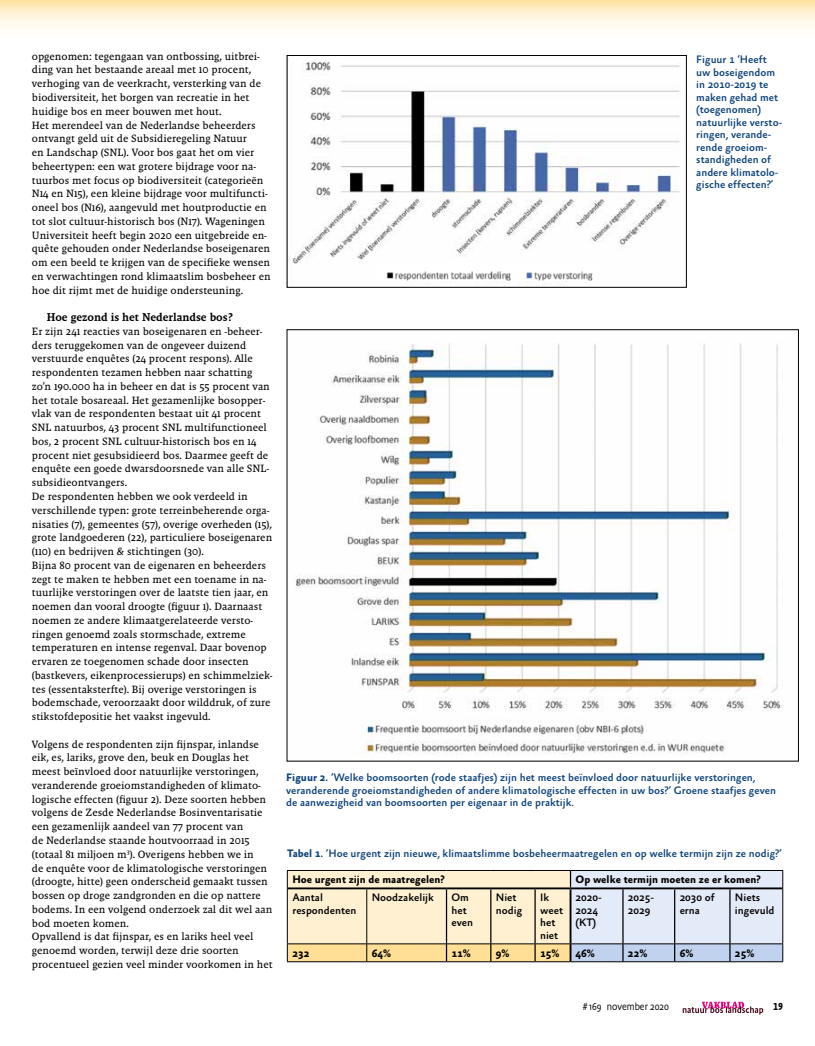
<style>
.page{position:relative;width:815px;height:1046px;background:#fff}
.page>*{position:absolute;margin:0;border:0;box-sizing:border-box;transform-origin:0 0}
.t1{font:11.5px "Malaga Med";color:#000}
.t2{font:500 11px/12.5px "Absara Sans";color:#10447b}
.t3{font:500 11px/12.5px "Absara Sans";color:#000}
.t4{font:700 11px "Absara Sans";color:#000}
.t5{font:10.75px/13.8px "Malaga Reg";color:#000}
.t6{font:300 10.38px "Absara Sans Head";color:#000}
.t7{font:500 10.38px "Absara Sans TF Head";color:#000}
.s1{font-weight:700}
</style>
<div class="page">
<svg style="left:0;top:0;width:815px;height:28px;background:#fff0d1"></svg>
<svg style="left:683px;top:1001px;width:80px;height:13px"></svg>
<hr style="left:287px;top:961px;width:80px;height:1px;background:#000">
<hr style="left:367px;top:961px;width:80px;height:1px;background:#000">
<hr style="left:447px;top:961px;width:44px;height:1px;background:#000">
<hr style="left:491px;top:961px;width:44px;height:1px;background:#000">
<hr style="left:535px;top:961px;width:36px;height:1px;background:#000">
<hr style="left:571px;top:961px;width:52px;height:1px;background:#000">
<hr style="left:623px;top:961px;width:52px;height:1px;background:#000">
<hr style="left:675px;top:961px;width:55px;height:1px;background:#000">
<hr style="left:730px;top:961px;width:53px;height:1px;background:#000">
<svg style="left:287px;top:870px;width:496px;height:91px;background:#e1dacd"></svg>
<img style="left:292px;top:62px;width:389px;height:223px">
<div style="left:287px;top:55px;width:400px;height:232px;border:1px solid #000"></div>
<img style="left:294px;top:343px;width:489px;height:416px">
<img style="left:374px;top:264px;width:225px;height:17px">
<p class="t5" style="left:32px;top:49px;width:240px">opgenomen: tegengaan van ontbossing, uitbrei&shy;ding van het bestaande areaal met 10 procent, verhoging van de veerkracht, versterking van de biodiversiteit, het borgen van recreatie in het huidige bos en meer bouwen met hout.<br>Het merendeel van de Nederlandse beheerders ontvangt geld uit de Subsidieregeling Natuur<br>en Landschap (SNL). Voor bos gaat het om vier beheertypen: een wat grotere bijdrage voor na&shy;tuurbos met focus op biodiversiteit (categorieën N14 en N15), een kleine bijdrage voor multifuncti&shy;oneel bos (N16), aangevuld met houtproductie en tot slot cultuur-historisch bos (N17). Wageningen Universiteit heeft begin 2020 een uitgebreide en&shy;quête gehouden onder Nederlandse boseigenaren om een beeld te krijgen van de specifieke wensen en verwachtingen rond klimaatslim bosbeheer en hoe dit rijmt met de huidige ondersteuning.</p>
<p class="t1" style="left:47px;top:310px;width:188px">Hoe gezond is het Nederlandse bos?</p>
<p class="t5" style="left:32px;top:324px;width:242px">Er zijn 241 reacties van boseigenaren en -beheer&shy;ders teruggekomen van de ongeveer duizend verstuurde enquêtes (24 procent respons). Alle respondenten tezamen hebben naar schatting zo’n 190.000 ha in beheer en dat is 55 procent van het totale bosareaal. Het gezamenlijke bosopper&shy;vlak van de respondenten bestaat uit 41 procent SNL natuurbos, 43 procent SNL multifunctioneel bos, 2 procent SNL cultuur-historisch bos en 14 procent niet gesubsidieerd bos. Daarmee geeft de enquête een goede dwarsdoorsnede van alle SNL&shy;subsidieontvangers.<br>De respondenten hebben we ook verdeeld in verschillende typen: grote terreinbeherende orga&shy;nisaties (7), gemeentes (57), overige overheden (15), grote landgoederen (22), particuliere boseigenaren (110) en bedrijven &amp; stichtingen (30).<br>Bijna 80 procent van de eigenaren en beheerders zegt te maken te hebben met een toename in na&shy;tuurlijke verstoringen over de laatste tien jaar, en noemen dan vooral droogte (figuur 1). Daarnaast noemen ze andere klimaatgerelateerde versto&shy;ringen genoemd zoals stormschade, extreme temperaturen en intense regenval. Daar bovenop ervaren ze toegenomen schade door insecten (bastkevers, eikenprocessierups) en schimmelziek&shy;tes (essentaksterfte). Bij overige verstoringen is bodemschade, veroorzaakt door wilddruk, of zure stikstofdepositie het vaakst ingevuld.</p>
<p class="t5" style="left:32px;top:737px;width:242px">Volgens de respondenten zijn fijnspar, inlandse eik, es, lariks, grove den, beuk en Douglas het meest beïnvloed door natuurlijke verstoringen, veranderende groeiomstandigheden of klimato&shy;logische effecten (figuur 2). Deze soorten hebben volgens de Zesde Nederlandse Bosinventarisatie een gezamenlijk aandeel van 77 procent van<br>de Nederlandse staande houtvoorraad in 2015 (totaal 81 miljoen m<sup>3</sup>). Overigens hebben we in<br>de enquête voor de klimatologische verstoringen (droogte, hitte) geen onderscheid gemaakt tussen bossen op droge zandgronden en die op nattere bodems. In een volgend onderzoek zal dit wel aan bod moeten komen.<br>Opvallend is dat fijnspar, es en lariks heel veel genoemd worden, terwijl deze drie soorten procentueel gezien veel minder voorkomen in het</p>
<p class="t2" style="left:696px;top:54px;width:88px">Figuur 1 ‘Heeft uw boseigendom in 2010-2019 te maken gehad met (toegenomen) natuurlijke versto&shy;ringen, verande&shy;rende groeiom&shy;standigheden of andere klimatolo&shy;gische effecten?’</p>
<p class="t2" style="left:286px;top:771px;width:491px"><span class="s1">Figuur 2.</span> ‘Welke boomsoorten (rode staafjes) zijn het meest beïnvloed door natuurlijke verstoringen, veranderende groeiomstandigheden of andere klimatologische effecten in uw bos?’ Groene staafjes geven de aanwezigheid van boomsoorten per eigenaar in de praktijk.</p>
<p class="t2" style="left:287px;top:847px;width:496px"><span class="s1">Tabel 1.</span> ‘Hoe urgent zijn nieuwe, klimaatslimme bosbeheermaatregelen en op welke termijn zijn ze nodig?’</p>
<p class="t4" style="left:292px;top:873px;width:154px">Hoe urgent zijn de maatregelen?</p>
<p class="t4" style="left:576px;top:873px;width:187px">Op welke termijn moeten ze er komen?</p>
<p class="t3" style="left:292px;top:891px;width:66px">Aantal respondenten</p>
<p class="t3" style="left:372px;top:891px;width:64px">Noodzakelijk</p>
<p class="t3" style="left:452px;top:891px;width:23px">Om het even</p>
<p class="t3" style="left:496px;top:891px;width:28px">Niet nodig</p>
<p class="t3" style="left:540px;top:891px;width:25px">Ik weet het niet</p>
<p class="t3" style="left:576px;top:891px;width:28px">2020-<br>2024 (KT)</p>
<p class="t3" style="left:628px;top:891px;width:28px">2025-<br>2029</p>
<p class="t3" style="left:680px;top:891px;width:37px">2030 of erna</p>
<p class="t3" style="left:735px;top:891px;width:41px">Niets ingevuld</p>
<p class="t4" style="left:292px;top:947px;width:19px">232</p>
<p class="t4" style="left:372px;top:947px;width:21px">64%</p>
<p class="t4" style="left:452px;top:947px;width:21px">11%</p>
<p class="t4" style="left:496px;top:947px;width:15px">9%</p>
<p class="t4" style="left:540px;top:947px;width:21px">15%</p>
<p class="t4" style="left:576px;top:947px;width:21px">46%</p>
<p class="t4" style="left:628px;top:947px;width:21px">22%</p>
<p class="t4" style="left:680px;top:947px;width:15px">6%</p>
<p class="t4" style="left:735px;top:947px;width:21px">25%</p>
<p class="t6" style="left:583px;top:999px;width:88px"># 169 november 2020</p>
<p class="t7" style="left:773px;top:999px;width:11px">19</p>
</div>
